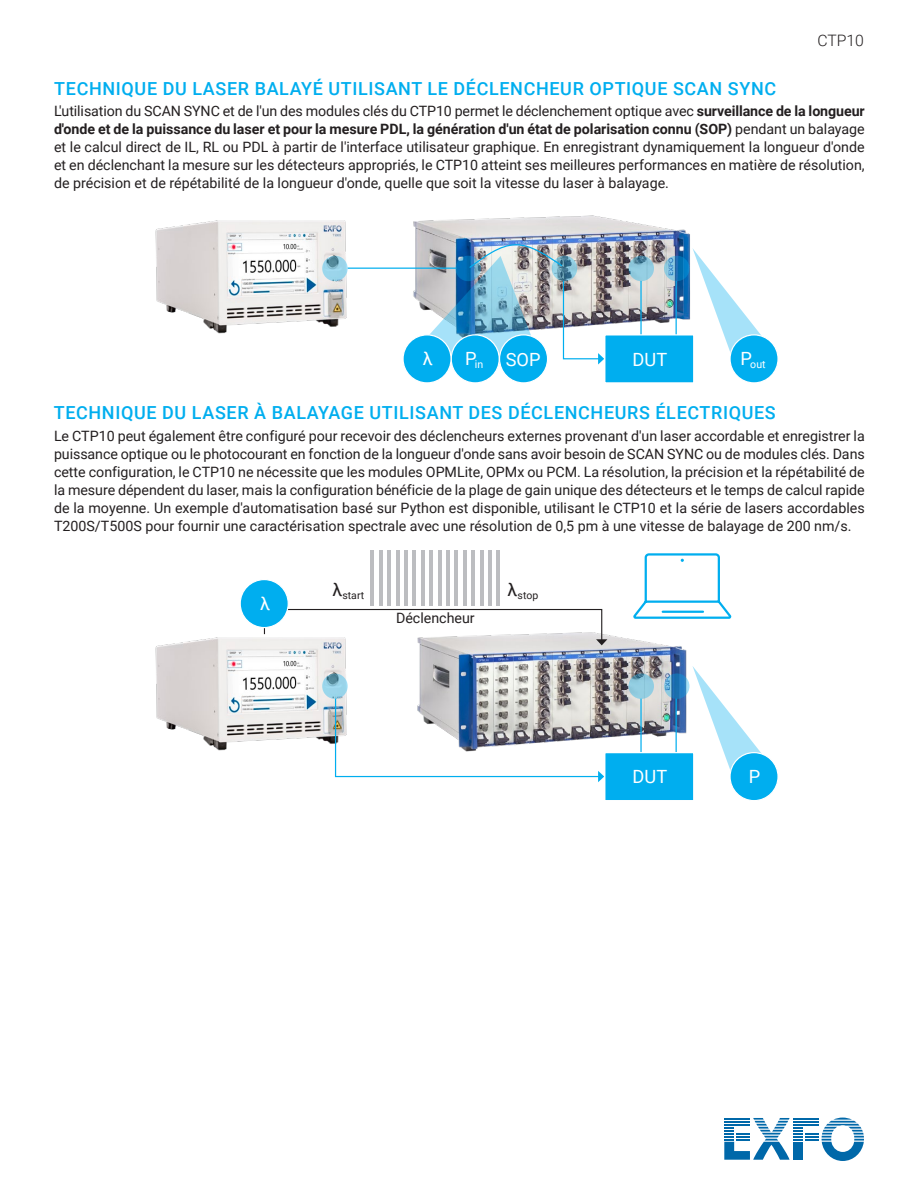
<style>
.page{position:relative;width:918px;height:1188px;background:#fff}
.page>*{position:absolute;margin:0;border:0;box-sizing:border-box;transform-origin:0 0}
.t1{font:18.15px "Roboto";color:#fff}
.t2{font:500 18px "Roboto";letter-spacing:.035em;color:#00aeef}
.t3{font:300 15.75px "Roboto";color:#231f20}
.t4{font:14.25px/18px "Roboto";color:#231f20;text-align:justify}
.t5{font:10.65px "Roboto";color:#fff}
.t6{font:10.5px "Roboto";color:#231f20}
.s1{font-weight:700}
</style>
<div class="page">
<svg style="left:724px;top:1118px;width:140px;height:43px"></svg>
<hr style="left:724px;top:1124px;width:26px;height:2px;background:#0068a9">
<img style="left:413px;top:215px;width:278px;height:119px">
<img style="left:155px;top:220px;width:207px;height:114px">
<hr style="left:348px;top:268px;width:108px;height:1px;background:#00aeef">
<svg style="left:692px;top:248px;width:69px;height:103px"></svg>
<div style="left:451px;top:335px;width:48px;height:48px;background:#00aeef;border-radius:50%"></div>
<div style="left:403px;top:335px;width:48px;height:48px;background:#00aeef;border-radius:50%"></div>
<div style="left:402px;top:334px;width:50px;height:50px;border:1px solid #fff;border-radius:50%"></div>
<div style="left:730px;top:335px;width:48px;height:48px;background:#00aeef;border-radius:50%"></div>
<div style="left:729px;top:334px;width:50px;height:50px;border:1px solid #fff;border-radius:50%"></div>
<div style="left:500px;top:335px;width:48px;height:48px;background:#00aeef;border-radius:50%"></div>
<img style="left:407px;top:244px;width:197px;height:122px">
<hr style="left:640px;top:281px;width:2px;height:78px;background:#00aeef">
<hr style="left:676px;top:281px;width:1px;height:78px;background:#00aeef">
<svg style="left:322px;top:256px;width:26px;height:25px"></svg>
<svg style="left:455px;top:256px;width:26px;height:25px"></svg>
<svg style="left:552px;top:256px;width:25px;height:25px"></svg>
<svg style="left:629px;top:256px;width:25px;height:25px"></svg>
<svg style="left:664px;top:256px;width:25px;height:25px"></svg>
<div style="left:605px;top:335px;width:89px;height:48px;background:#00aeef"></div>
<div style="left:604px;top:334px;width:90px;height:49px;border:1px solid #fff"></div>
<img style="left:419px;top:634px;width:271px;height:118px">
<img style="left:155px;top:637px;width:192px;height:114px">
<svg style="left:692px;top:666px;width:83px;height:103px"></svg>
<div style="left:730px;top:753px;width:48px;height:48px;background:#00aeef;border-radius:50%"></div>
<div style="left:729px;top:752px;width:50px;height:49px;border:1px solid #fff;border-radius:50%"></div>
<svg style="left:334px;top:697px;width:270px;height:85px"></svg>
<hr style="left:640px;top:699px;width:2px;height:78px;background:#00aeef">
<hr style="left:676px;top:699px;width:1px;height:78px;background:#00aeef">
<svg style="left:322px;top:673px;width:26px;height:26px"></svg>
<svg style="left:629px;top:673px;width:25px;height:26px"></svg>
<svg style="left:664px;top:673px;width:25px;height:26px"></svg>
<div style="left:605px;top:753px;width:89px;height:48px;background:#00aeef"></div>
<div style="left:604px;top:752px;width:90px;height:49px;border:1px solid #fff"></div>
<svg style="left:263px;top:608px;width:344px;height:37px"></svg>
<div style="left:240px;top:580px;width:48px;height:48px;background:#00aeef;border-radius:50%"></div>
<div style="left:240px;top:579px;width:49px;height:49px;border:1px solid #fff;border-radius:50%"></div>
<hr style="left:371px;top:551px;width:3px;height:55px;background:#bcbdc0">
<hr style="left:379px;top:551px;width:4px;height:55px;background:#bcbdc0">
<hr style="left:387px;top:551px;width:4px;height:55px;background:#bcbdc0">
<hr style="left:396px;top:551px;width:3px;height:55px;background:#bcbdc0">
<hr style="left:404px;top:551px;width:4px;height:55px;background:#bcbdc0">
<hr style="left:413px;top:551px;width:3px;height:55px;background:#bcbdc0">
<hr style="left:421px;top:551px;width:4px;height:55px;background:#bcbdc0">
<hr style="left:429px;top:551px;width:4px;height:55px;background:#bcbdc0">
<hr style="left:438px;top:551px;width:3px;height:55px;background:#bcbdc0">
<hr style="left:446px;top:551px;width:4px;height:55px;background:#bcbdc0">
<hr style="left:455px;top:551px;width:3px;height:55px;background:#bcbdc0">
<hr style="left:463px;top:551px;width:4px;height:55px;background:#bcbdc0">
<hr style="left:471px;top:551px;width:4px;height:55px;background:#bcbdc0">
<hr style="left:480px;top:551px;width:3px;height:55px;background:#bcbdc0">
<hr style="left:488px;top:551px;width:4px;height:55px;background:#bcbdc0">
<hr style="left:497px;top:551px;width:3px;height:55px;background:#bcbdc0">
<svg style="left:633px;top:553px;width:99px;height:66px"></svg>
<hr style="left:663px;top:611px;width:40px;height:2px;background:#00aeef">
<p class="t3" style="left:817px;top:30px;width:48px">CTP10</p>
<p class="t2" style="left:54px;top:75px;width:723px">TECHNIQUE DU LASER BALAYÉ UTILISANT LE DÉCLENCHEUR OPTIQUE SCAN SYNC</p>
<p class="t4" style="left:54px;top:101px;width:812px">L'utilisation du SCAN SYNC et de l'un des modules clés du CTP10 permet le déclenchement optique avec <span class="s1">surveillance de la longueur d'onde et de la puissance du laser et pour la mesure PDL, la génération d'un état de polarisation connu (SOP)</span> pendant un balayage et le calcul direct de IL, RL ou PDL à partir de l'interface utilisateur graphique. En enregistrant dynamiquement la longueur d'onde et en déclenchant la mesure sur les détecteurs appropriés, le CTP10 atteint ses meilleures performances en matière de résolution, de précision et de répétabilité de la longueur d'onde, quelle que soit la vitesse du laser à balayage.</p>
<p class="t1" style="left:423px;top:346px;width:12px">λ</p>
<p class="t1" style="left:465px;top:347px;width:77px">P<sub>in</sub> SOP</p>
<p class="t1" style="left:633px;top:347px;width:36px">DUT</p>
<p class="t5" style="left:741px;top:357px;width:27px"><sup>P</sup>out</p>
<p class="t2" style="left:54px;top:400px;width:724px">TECHNIQUE DU LASER À BALAYAGE UTILISANT DES DÉCLENCHEURS ÉLECTRIQUES</p>
<p class="t4" style="left:54px;top:426px;width:812px">Le CTP10 peut également être configuré pour recevoir des déclencheurs externes provenant d'un laser accordable et enregistrer la puissance optique ou le photocourant en fonction de la longueur d'onde sans avoir besoin de SCAN SYNC ou de modules clés. Dans cette configuration, le CTP10 ne nécessite que les modules OPMLite, OPMx ou PCM. La résolution, la précision et la répétabilité de la mesure dépendent du laser, mais la configuration bénéficie de la plage de gain unique des détecteurs et le temps de calcul rapide de la moyenne. Un exemple d'automatisation basé sur Python est disponible, utilisant le CTP10 et la série de lasers accordables T200S/T500S pour fournir une caractérisation spectrale avec une résolution de 0,5 pm à une vitesse de balayage de 200 nm/s.</p>
<p class="t1" style="left:260px;top:591px;width:12px">λ</p>
<p class="t6" style="left:333px;top:588px;width:33px"><sup>λ</sup>start</p>
<p class="t6" style="left:508px;top:588px;width:32px"><sup>λ</sup>stop</p>
<p class="t4" style="left:396px;top:608px;width:80px">Déclencheur</p>
<p class="t1" style="left:633px;top:764px;width:36px">DUT</p>
<p class="t1" style="left:749px;top:764px;width:13px">P</p>
</div>
